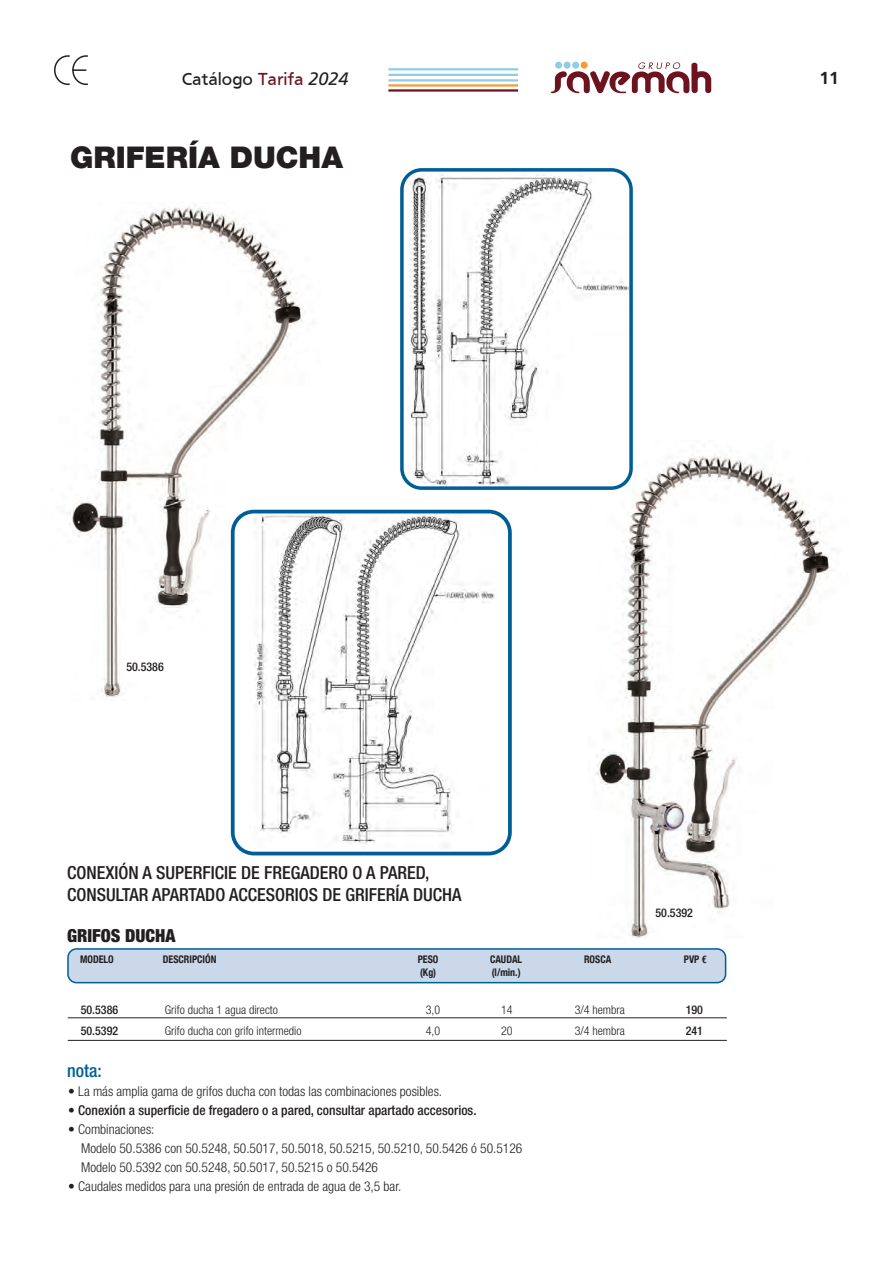
<style>
.page{position:relative;width:893px;height:1263px;background:#fff}
.page>*{position:absolute;margin:0;border:0;box-sizing:border-box;transform-origin:0 0}
.t1{font:900 30px "Helvetica Neue LT Pro";color:#231f20}
.t2{font:500 condensed 18px "Helvetica Neue LT Pro";color:#231f20}
.t3{font:18px "Frutiger";color:#231f20}
.t4{font:900 condensed 18px "Helvetica Neue LT Pro";color:#231f20}
.t5{font:500 condensed 18px "Helvetica Neue LT Pro";color:#005e96}
.t6{font:700 18px "Frutiger";color:#231f20}
.t7{font:300 condensed 13.5px "Helvetica Neue LT Pro";color:#231f20}
.t8{font:500 condensed 13.5px "Helvetica Neue LT Pro";color:#231f20}
.t9{font:300 condensed 12px "Helvetica Neue LT Pro";color:#231f20}
.t10{font:500 condensed 12px "Helvetica Neue LT Pro";color:#231f20}
.t11{font:700 condensed 10.5px "Helvetica Neue";color:#231f20;scale:.95 1}
.s1{color:#6d131f}
.s2{font-family:"Frutiger LT Std";font-style:italic}
.s3{font-weight:300}
</style>
<div class="page">
<svg style="left:551px;top:62px;width:160px;height:31px"></svg>
<hr style="left:388px;top:68px;width:130px;height:2px;background:#8fcee2">
<hr style="left:388px;top:74px;width:130px;height:2px;background:#8fcee2">
<hr style="left:388px;top:79px;width:130px;height:2px;background:#8fcee2">
<hr style="left:388px;top:84px;width:130px;height:3px;background:#f79a31">
<hr style="left:388px;top:89px;width:130px;height:3px;background:#6d131f">
<svg style="left:54px;top:55px;width:34px;height:30px"></svg>
<img style="left:596px;top:454px;width:237px;height:484px">
<div style="left:68px;top:949px;width:658px;height:34px;background:#cad8e9;border-radius:9px"></div>
<div style="left:67px;top:948px;width:659px;height:35px;border:2px solid #005e96;border-radius:9px"></div>
<hr style="left:68px;top:1017px;width:659px;height:1px;background:#231f20">
<hr style="left:68px;top:1040px;width:659px;height:1px;background:#231f20">
<img style="left:68px;top:204px;width:252px;height:497px">
<img style="left:407px;top:172px;width:222px;height:316px">
<div style="left:400px;top:168px;width:233px;height:322px;border:3px solid #005e96;border-radius:20px"></div>
<img style="left:249px;top:515px;width:248px;height:333px">
<div style="left:231px;top:510px;width:281px;height:345px;border:4px solid #005e96;border-radius:21px"></div>
<h2 class="t3" style="left:182px;top:68px;width:168px">Catálogo <span class="s1">Tarifa</span> <span class="s2">2024</span></h2>
<h2 class="t6" style="left:820px;top:68px;width:21px">11</h2>
<p class="t1" style="left:70px;top:139px;width:274px">GRIFERÍA DUCHA</p>
<p class="t10" style="left:126px;top:659px;width:39px">50.5386</p>
<p class="t10" style="left:135px;top:663px;width:39px">50.5386</p>
<p class="t2" style="left:67px;top:862px;width:364px">CONEXIÓN A SUPERFICIE DE FREGADERO O A PARED,</p>
<p class="t2" style="left:67px;top:883px;width:396px">CONSULTAR APARTADO ACCESORIOS DE GRIFERÍA DUCHA</p>
<p class="t4" style="left:67px;top:925px;width:110px">GRIFOS DUCHA</p>
<p class="t10" style="left:655px;top:906px;width:39px">50.5392</p>
<p class="t11" style="left:80px;top:951px;width:37px">MODELO</p>
<p class="t11" style="left:163px;top:951px;width:58px">DESCRIPCIÓN</p>
<p class="t11" style="left:418px;top:951px;width:23px">PESO</p>
<p class="t11" style="left:490px;top:951px;width:35px">CAUDAL</p>
<p class="t11" style="left:584px;top:951px;width:30px">ROSCA</p>
<p class="t11" style="left:684px;top:951px;width:25px">PVP €</p>
<p class="t11" style="left:420px;top:963px;width:19px">(Kg)</p>
<p class="t11" style="left:492px;top:963px;width:32px">(l/min.)</p>
<p class="t10" style="left:81px;top:1003px;width:39px">50.5386</p>
<p class="t9" style="left:165px;top:1003px;width:115px">Grifo ducha 1 agua directo</p>
<p class="t9" style="left:426px;top:1003px;width:16px">3,0</p>
<p class="t9" style="left:501px;top:1003px;width:13px">14</p>
<p class="t9" style="left:575px;top:1003px;width:52px">3/4 hembra</p>
<p class="t10" style="left:686px;top:1003px;width:19px">190</p>
<p class="t10" style="left:81px;top:1024px;width:39px">50.5392</p>
<p class="t9" style="left:165px;top:1024px;width:138px">Grifo ducha con grifo intermedio</p>
<p class="t9" style="left:426px;top:1024px;width:16px">4,0</p>
<p class="t9" style="left:501px;top:1024px;width:13px">20</p>
<p class="t9" style="left:575px;top:1024px;width:52px">3/4 hembra</p>
<p class="t10" style="left:686px;top:1024px;width:19px">241</p>
<p class="t5" style="left:67px;top:1060px;width:36px">nota:</p>
<p class="t7" style="left:68px;top:1083px;width:375px">• La más amplia gama de grifos ducha con todas las combinaciones posibles.</p>
<p class="t8" style="left:68px;top:1102px;width:410px"><span class="s3">•</span> Conexión a superficie de fregadero o a pared, consultar apartado accesorios.</p>
<p class="t7" style="left:68px;top:1121px;width:88px">• Combinaciones:</p>
<p class="t7" style="left:81px;top:1141px;width:443px">Modelo 50.5386 con 50.5248, 50.5017, 50.5018, 50.5215, 50.5210, 50.5426 ó 50.5126</p>
<p class="t7" style="left:81px;top:1160px;width:298px">Modelo 50.5392 con 50.5248, 50.5017, 50.5215 o 50.5426</p>
<p class="t7" style="left:68px;top:1179px;width:335px">• Caudales medidos para una presión de entrada de agua de 3,5 bar.</p>
</div>
